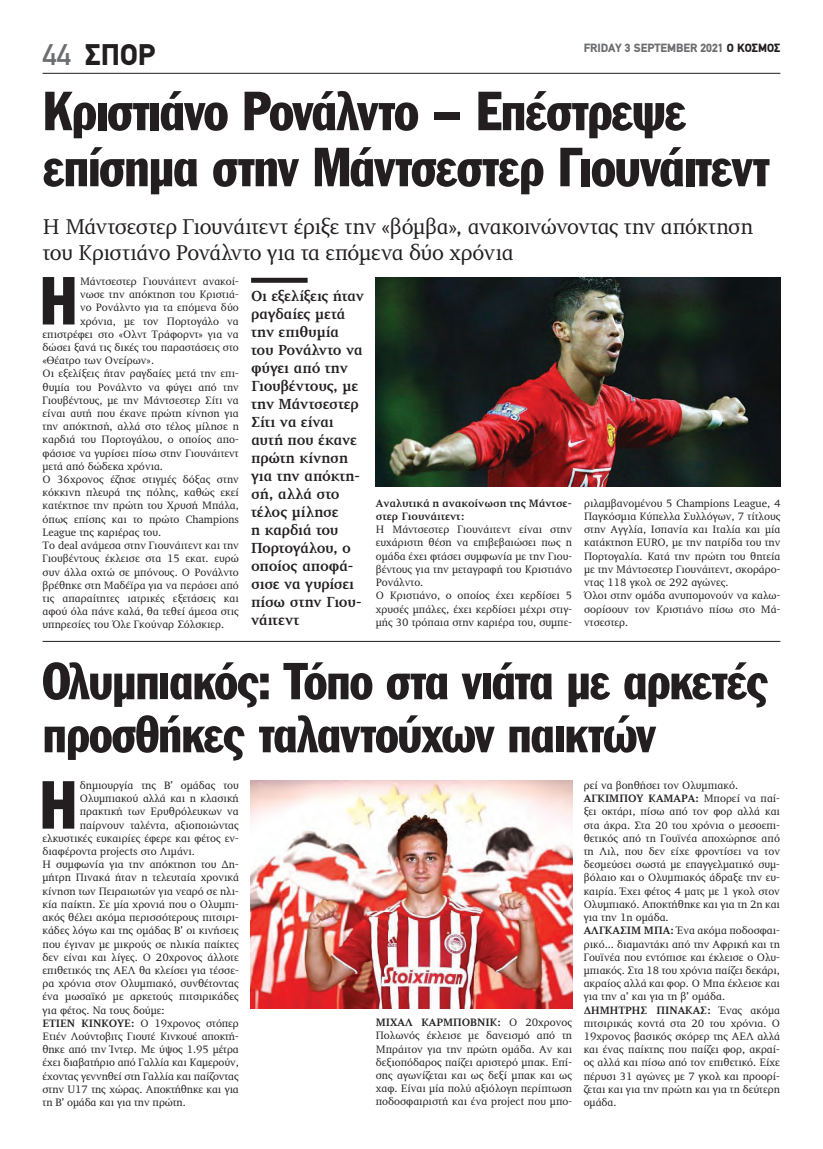
<style>
.page{position:relative;width:823px;height:1149px;background:#fff}
.page>*{position:absolute;margin:0;border:0;box-sizing:border-box;transform-origin:0 0}
.t1{font:66.6px "Franklin Gothic Greek Cond";color:#231f20}
.t2{font:54px/56px "Franklin Gothic Greek Cond";letter-spacing:-.02em;color:#231f20}
.t3{font:51px/53px "Franklin Gothic Greek Cond";letter-spacing:-.02em;color:#231f20}
.t4{font:900 30px "PF Din Text";color:#231f20}
.t5{font:22px/26.4px "PF Diplomat";letter-spacing:-.015em;color:#231f20}
.t6{font:700 15px/18px "PF Diplomat";letter-spacing:-.01em;color:#231f20}
.t7{font:900 12px "PF Din Text";color:#6c6d70}
.t8{font:11px/13.2px "PF Diplomat";color:#231f20}
.t9{font:700 11px/13.2px "PF Diplomat";color:#231f20}
.s1{font-weight:500;color:#6c6d70}
.s2{color:#231f20}
.s3{font-weight:700}
</style>
<div class="page">
<hr style="left:43px;top:73px;width:737px;height:1px;background:#231f20">
<div style="left:251px;top:278px;width:56px;height:5px;background:#231f20"></div>
<img style="left:375px;top:278px;width:404px;height:208px">
<hr style="left:43px;top:641px;width:737px;height:1px;background:#231f20">
<img style="left:251px;top:780px;width:320px;height:227px">
<h3 class="t4" style="left:43px;top:37px;width:114px"><span class="s1">44</span> ΣΠΟΡ</h3>
<p class="t7" style="left:583px;top:40px;width:198px">FRIDAY 3 SEPTEMBER 2021 <span class="s2">Ο ΚΟΣΜΟΣ</span></p>
<h2 class="t2" style="left:43px;top:83px;width:727px">Κριστιάνο Ρονάλντο – Επέστρεψε επίσημα στην Μάντσεστερ Γιουνάιτεντ</h2>
<h3 class="t5" style="left:43px;top:214px;width:711px">Η Μάντσεστερ Γιουνάιτεντ έριξε την «βόμβα», ανακοινώνοντας την απόκτηση του Κριστιάνο Ρονάλντο για τα επόμενα δύο χρόνια</h3>
<h1 class="t1" style="left:40px;top:263px;width:39px">H</h1>
<p class="t8" style="left:80px;top:275px;width:160px">Μάντσεστερ Γιουνάιτεντ ανακοί-</p>
<p class="t8" style="left:80px;top:288px;width:160px">νωσε την απόκτηση του Κριστιά-</p>
<p class="t8" style="left:80px;top:301px;width:160px">νο Ρονάλντο για τα επόμενα δύο</p>
<p class="t8" style="left:80px;top:314px;width:160px">χρόνια, με τον Πορτογάλο να</p>
<p class="t8" style="left:43px;top:327px;width:198px">επιστρέφει στο «Ολντ Τράφορντ» για να</p>
<p class="t8" style="left:43px;top:341px;width:198px">δώσει ξανά τις δικές του παραστάσεις στο</p>
<p class="t8" style="left:43px;top:354px;width:113px">«Θέατρο των Ονείρων».</p>
<p class="t8" style="left:43px;top:367px;width:198px">Οι εξελίξεις ήταν ραγδαίες μετά την επι-</p>
<p class="t8" style="left:43px;top:380px;width:198px">θυμία του Ρονάλντο να φύγει από την</p>
<p class="t8" style="left:43px;top:393px;width:198px">Γιουβέντους, με την Μάντσεστερ Σίτι να</p>
<p class="t8" style="left:43px;top:407px;width:198px">είναι αυτή που έκανε πρώτη κίνηση για</p>
<p class="t8" style="left:43px;top:420px;width:198px">την απόκτησή, αλλά στο τέλος μίλησε η</p>
<p class="t8" style="left:43px;top:433px;width:198px">καρδιά του Πορτογάλου, ο οποίος απο-</p>
<p class="t8" style="left:43px;top:446px;width:198px">φάσισε να γυρίσει πίσω στην Γιουνάιτεντ</p>
<p class="t8" style="left:43px;top:459px;width:122px">μετά από δώδεκα χρόνια.</p>
<p class="t8" style="left:43px;top:473px;width:198px">Ο 36χρονος έζησε στιγμές δόξας στην</p>
<p class="t8" style="left:43px;top:486px;width:198px">κόκκινη πλευρά της πόλης, καθώς εκεί</p>
<p class="t8" style="left:43px;top:499px;width:198px">κατέκτησε την πρώτη του Χρυσή Μπάλα,</p>
<p class="t8" style="left:43px;top:512px;width:198px">όπως επίσης και το πρώτο Champions</p>
<p class="t8" style="left:43px;top:525px;width:120px">League της καριέρας του.</p>
<p class="t8" style="left:43px;top:539px;width:198px">Το deal ανάμεσα στην Γιουνάιτεντ και την</p>
<p class="t8" style="left:43px;top:552px;width:198px">Γιουβέντους έκλεισε στα 15 εκατ. ευρώ</p>
<p class="t8" style="left:43px;top:565px;width:198px">συν άλλα οχτώ σε μπόνους. Ο Ρονάλντο</p>
<p class="t8" style="left:43px;top:578px;width:198px">βρέθηκε στη Μαδέϊρα για να περάσει από</p>
<p class="t8" style="left:43px;top:591px;width:198px">τις απαραίτητες ιατρικές εξετάσεις και</p>
<p class="t8" style="left:43px;top:605px;width:198px">αφού όλα πάνε καλά, θα τεθεί άμεσα στις</p>
<p class="t8" style="left:43px;top:618px;width:183px">υπηρεσίες του Όλε Γκούναρ Σόλσκιερ.</p>
<p class="t6" style="left:251px;top:287px;width:114px">Οι εξελίξεις ήταν ραγδαίες μετά την επιθυμία του Ρονάλντο να φύγει από την<br>Γιουβέντους, με την Μάντσεστερ<br>Σίτι να είναι αυτή που έκανε πρώτη κίνηση για την απόκτη&shy;σή, αλλά στο τέλος μίλησε<br>η καρδιά του<br>Πορτογάλου, ο οποίος αποφά&shy;σισε να γυρίσει πίσω στην Γιου&shy;νάιτεντ</p>
<p class="t9" style="left:375px;top:496px;width:198px">Αναλυτικά η ανακοίνωση της Μάντσε&shy;στερ Γιουνάιτεντ:</p>
<p class="t8" style="left:375px;top:523px;width:198px">Η Μάντσεστερ Γιουνάιτεντ είναι στην ευχάριστη θέση να επιβεβαιώσει πως η ομάδα έχει φτάσει συμφωνία με την Γιου&shy;βέντους για την μεταγραφή του Κριστιάνο Ρονάλντο.<br>Ο Κριστιάνο, ο οποίος έχει κερδίσει 5 χρυσές μπάλες, έχει κερδίσει μέχρι στιγ&shy;μής 30 τρόπαια στην καριέρα του, συμπε-</p>
<p class="t8" style="left:583px;top:496px;width:198px">ριλαμβανομένου 5 Champions League, 4<br>Παγκόσμια Κύπελλα Συλλόγων, 7 τίτλους στην Αγγλία, Ισπανία και Ιταλία και μία κατάκτηση EURO, με την πατρίδα του την Πορτογαλία. Κατά την πρώτη του θητεία με την Μάντσεστερ Γιουνάιτεντ, σκοράρο&shy;ντας 118 γκολ σε 292 αγώνες.<br>Όλοι στην ομάδα ανυπομονούν να καλω&shy;σορίσουν τον Κριστιάνο πίσω στο Μά&shy;ντσεστερ.</p>
<h3 class="t3" style="left:43px;top:654px;width:727px">Ολυμπιακός: Τόπο στα νιάτα με αρκετές προσθήκες ταλαντούχων παικτών</h3>
<h1 class="t1" style="left:40px;top:767px;width:39px">Η</h1>
<p class="t8" style="left:80px;top:778px;width:160px">δημιουργία της Β’ ομάδας του</p>
<p class="t8" style="left:80px;top:792px;width:160px">Ολυμπιακού αλλά και η κλασική</p>
<p class="t8" style="left:80px;top:805px;width:160px">πρακτική των Ερυθρόλευκων να</p>
<p class="t8" style="left:80px;top:818px;width:160px">παίρνουν ταλέντα, αξιοποιώντας</p>
<p class="t8" style="left:43px;top:831px;width:198px">ελκυστικές ευκαιρίες έφερε και φέτος εν-</p>
<p class="t8" style="left:43px;top:844px;width:154px">διαφέροντα projects στο Λιμάνι.</p>
<p class="t8" style="left:43px;top:858px;width:198px">Η συμφωνία για την απόκτηση του Δη-</p>
<p class="t8" style="left:43px;top:871px;width:198px">μήτρη Πινακά ήταν η τελευταία χρονικά</p>
<p class="t8" style="left:43px;top:884px;width:198px">κίνηση των Πειραιωτών για νεαρό σε ηλι-</p>
<p class="t8" style="left:43px;top:897px;width:198px">κία παίκτη. Σε μία χρονιά που ο Ολυμπι-</p>
<p class="t8" style="left:43px;top:910px;width:198px">ακός θέλει ακόμα περισσότερους πιτσιρι-</p>
<p class="t8" style="left:43px;top:924px;width:198px">κάδες λόγω και της ομάδας Β’ οι κινήσεις</p>
<p class="t8" style="left:43px;top:937px;width:198px">που έγιναν με μικρούς σε ηλικία παίκτες</p>
<p class="t8" style="left:43px;top:950px;width:198px">δεν είναι και λίγες. Ο 20χρονος άλλοτε</p>
<p class="t8" style="left:43px;top:963px;width:198px">επιθετικός της ΑΕΛ θα κλείσει για τέσσε-</p>
<p class="t8" style="left:43px;top:976px;width:198px">ρα χρόνια στον Ολυμπιακό, συνθέτοντας</p>
<p class="t8" style="left:43px;top:990px;width:198px">ένα μωσαϊκό με αρκετούς πιτσιρικάδες</p>
<p class="t8" style="left:43px;top:1003px;width:124px">για φέτος. Να τους δούμε:</p>
<p class="t8" style="left:43px;top:1016px;width:198px"><span class="s3">ΕΤΙΕΝ ΚΙΝΚΟΥΕ:</span> Ο 19χρονος στόπερ</p>
<p class="t8" style="left:43px;top:1029px;width:198px">Ετιέν Λούντοβιτς Γιουτέ Κινκουέ αποκτή-</p>
<p class="t8" style="left:43px;top:1042px;width:198px">θηκε από την Ίντερ. Με ύψος 1.95 μέτρα</p>
<p class="t8" style="left:43px;top:1056px;width:198px">έχει διαβατήριο από Γαλλία και Καμερούν,</p>
<p class="t8" style="left:43px;top:1069px;width:198px">έχοντας γεννηθεί στη Γαλλία και παίζοντας</p>
<p class="t8" style="left:43px;top:1082px;width:198px">στην U17 της χώρας. Αποκτήθηκε και για</p>
<p class="t8" style="left:43px;top:1095px;width:145px">τη Β’ ομάδα και για την πρώτη.</p>
<p class="t8" style="left:375px;top:1015px;width:198px;text-align:justify"><span class="s3">ΜΙΧΑΛ ΚΑΡΜΠΟΒΝΙΚ:</span> Ο 20χρονος Πολωνός έκλεισε με δανεισμό από τη Μπράιτον για την πρώτη ομάδα. Αν και δεξιοπόδαρος παίζει αριστερό μπακ. Επί&shy;σης αγωνίζεται και ως δεξί μπακ και ως χαφ. Είναι μία πολύ αξιόλογη περίπτωση ποδοσφαιριστή και ένα project που μπο-</p>
<p class="t8" style="left:583px;top:778px;width:198px">ρεί να βοηθήσει τον Ολυμπιακό.<br><span class="s3">ΑΓΚΙΜΠΟΥ ΚΑΜΑΡΑ:</span> Μπορεί να παί&shy;ξει οκτάρι, πίσω από τον φορ αλλά και στα άκρα. Στα 20 του χρόνια ο μεσοεπι&shy;θετικός από τη Γουϊνέα αποχώρησε από τη Λιλ, που δεν είχε φροντίσει να τον δεσμεύσει σωστά με επαγγελματικό συμ&shy;βόλαιο και ο Ολυμπιακός άδραξε την ευ&shy;καιρία. Έχει φέτος 4 ματς με 1 γκολ στον Ολυμπιακό. Αποκτήθηκε και για τη 2η και για την 1η ομάδα.<br><span class="s3">ΑΛΓΚΑΣΙΜ ΜΠΑ:</span> Ένα ακόμα ποδοσφαι&shy;ρικό... διαμαντάκι από την Αφρική και τη Γουϊνέα που εντόπισε και έκλεισε ο Ολυ&shy;μπιακός. Στα 18 του χρόνια παίζει δεκάρι, ακραίος αλλά και φορ. Ο Μπα έκλεισε και για την α’ και για τη β’ ομάδα.<br><span class="s3">ΔΗΜΗΤΡΗΣ ΠΙΝΑΚΑΣ:</span> Ένας ακόμα πιτσιρικάς κοντά στα 20 του χρόνια. Ο 19χρονος βασικός σκόρερ της ΑΕΛ αλλά και ένας παίκτης που παίζει φορ, ακραί&shy;ος αλλά και πίσω από τον επιθετικό. Είχε πέρυσι 31 αγώνες με 7 γκολ και προορί&shy;ζεται και για την πρώτη και για τη δεύτερη ομάδα.</p>
</div>
